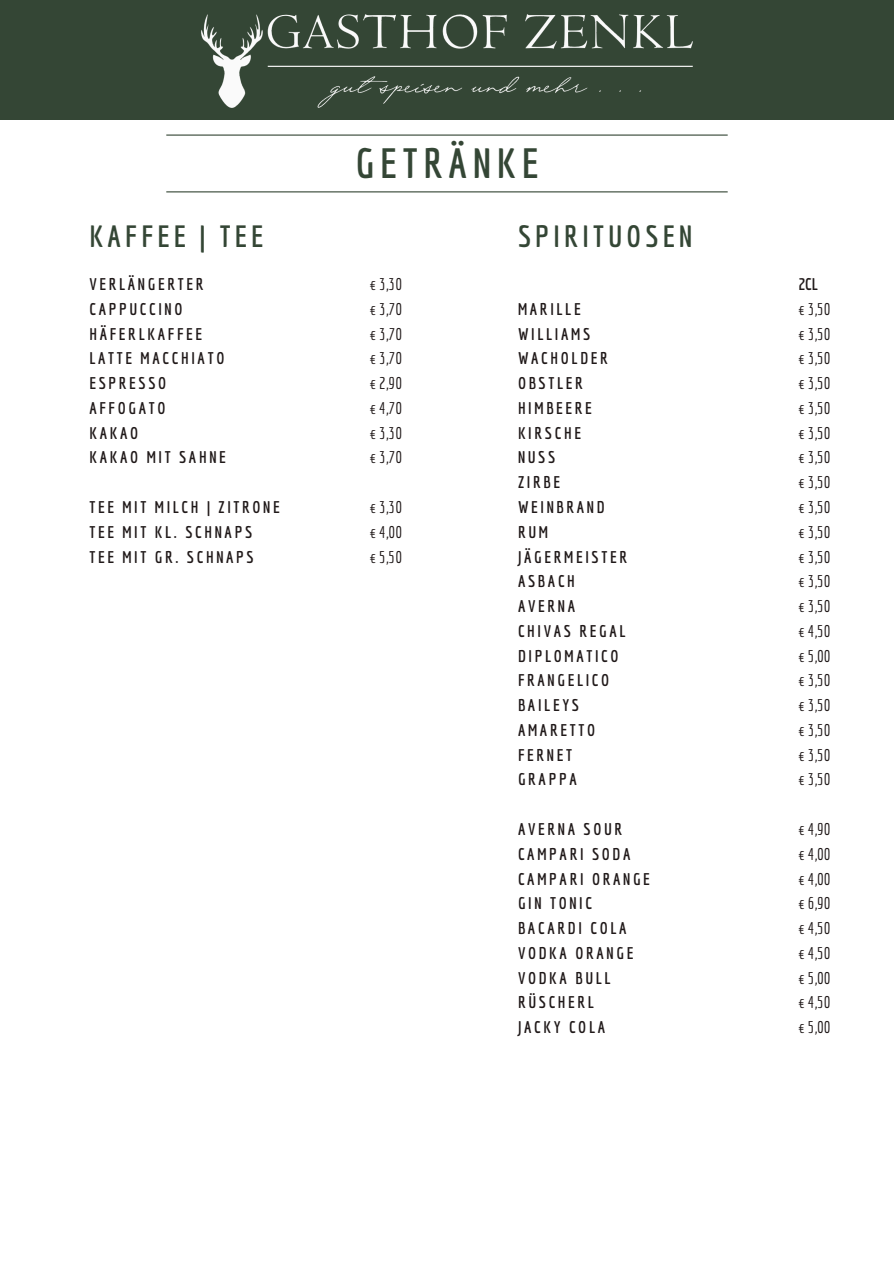
<style>
.page{position:relative;width:894px;height:1264px;background:#fff}
.page>*{position:absolute;margin:0;border:0;box-sizing:border-box;transform-origin:0 0}
.t1{font:700 41.25px "Economica";letter-spacing:.14em;color:#344635}
.t2{font:700 30px "Economica";letter-spacing:.14em;color:#344635}
.t3{font:700 16.5px/24.8px "Economica";letter-spacing:.16em;color:#201919}
.t4{font:16.5px "Economica";color:#201919}
</style>
<div class="page">
<div style="left:0;top:0;width:893px;height:119px;background:#344635"></div>
<img style="left:201px;top:15px;width:491px;height:92px">
<hr style="left:166px;top:134px;width:561px;height:2px;background:#344635">
<hr style="left:166px;top:191px;width:561px;height:1px;background:#344635">
<h1 class="t2" style="left:89px;top:219px;width:175px">KAFFEE | TEE</h1>
<p class="t3" style="left:89px;top:271px;width:138px">VERLÄNGERTER<br>CAPPUCCINO<br>HÄFERLKAFFEE<br>LATTE MACCHIATO<br>ESPRESSO<br>AFFOGATO<br>KAKAO<br>KAKAO MIT SAHNE</p>
<h2 class="t3" style="left:89px;top:494px;width:192px">TEE MIT MILCH | ZITRONE<br>TEE MIT KL. SCHNAPS<br>TEE MIT GR. SCHNAPS</h2>
<p class="t1" style="left:355px;top:138px;width:184px">GETRÄNKE</p>
<h2 class="t4" style="left:370px;top:274px;width:34px">€ 3,30</h2>
<h3 class="t4" style="left:370px;top:299px;width:34px">€ 3,70</h3>
<h3 class="t4" style="left:370px;top:324px;width:34px">€ 3,70</h3>
<p class="t4" style="left:370px;top:349px;width:34px">€ 3,70</p>
<p class="t4" style="left:370px;top:373px;width:34px">€ 2,90</p>
<p class="t4" style="left:370px;top:398px;width:34px">€ 4,70</p>
<p class="t4" style="left:370px;top:423px;width:34px">€ 3,30</p>
<p class="t4" style="left:370px;top:448px;width:34px">€ 3,70</p>
<p class="t4" style="left:370px;top:497px;width:34px">€ 3,30</p>
<p class="t4" style="left:370px;top:522px;width:34px">€ 4,00</p>
<p class="t4" style="left:370px;top:547px;width:34px">€ 5,50</p>
<p class="t2" style="left:518px;top:219px;width:176px">SPIRITUOSEN</p>
<p class="t3" style="left:518px;top:296px;width:111px">MARILLE<br>WILLIAMS<br>WACHOLDER<br>OBSTLER<br>HIMBEERE<br>KIRSCHE<br>NUSS<br>ZIRBE<br>WEINBRAND<br>RUM<br>JÄGERMEISTER<br>ASBACH<br>AVERNA<br>CHIVAS REGAL<br>DIPLOMATICO<br>FRANGELICO<br>BAILEYS<br>AMARETTO<br>FERNET<br>GRAPPA</p>
<p class="t3" style="left:518px;top:816px;width:133px">AVERNA SOUR<br>CAMPARI SODA<br>CAMPARI ORANGE<br>GIN TONIC<br>BACARDI COLA<br>VODKA ORANGE<br>VODKA BULL<br>RÜSCHERL<br>JACKY COLA</p>
<h3 class="t3" style="left:798px;top:271px;width:21px">2CL</h3>
<h3 class="t4" style="left:798px;top:299px;width:34px">€ 3,50</h3>
<p class="t4" style="left:798px;top:324px;width:34px">€ 3,50</p>
<p class="t4" style="left:798px;top:349px;width:34px">€ 3,50</p>
<p class="t4" style="left:798px;top:373px;width:34px">€ 3,50</p>
<p class="t4" style="left:798px;top:398px;width:34px">€ 3,50</p>
<p class="t4" style="left:798px;top:423px;width:34px">€ 3,50</p>
<p class="t4" style="left:798px;top:448px;width:34px">€ 3,50</p>
<p class="t4" style="left:798px;top:472px;width:34px">€ 3,50</p>
<p class="t4" style="left:798px;top:497px;width:34px">€ 3,50</p>
<p class="t4" style="left:798px;top:522px;width:34px">€ 3,50</p>
<p class="t4" style="left:798px;top:547px;width:34px">€ 3,50</p>
<p class="t4" style="left:798px;top:571px;width:34px">€ 3,50</p>
<p class="t4" style="left:798px;top:596px;width:34px">€ 3,50</p>
<p class="t4" style="left:798px;top:621px;width:34px">€ 4,50</p>
<p class="t4" style="left:798px;top:646px;width:34px">€ 5,00</p>
<p class="t4" style="left:798px;top:670px;width:34px">€ 3,50</p>
<p class="t4" style="left:798px;top:695px;width:34px">€ 3,50</p>
<p class="t4" style="left:798px;top:720px;width:34px">€ 3,50</p>
<p class="t4" style="left:798px;top:745px;width:34px">€ 3,50</p>
<p class="t4" style="left:798px;top:769px;width:34px">€ 3,50</p>
<p class="t4" style="left:798px;top:819px;width:34px">€ 4,90</p>
<p class="t4" style="left:798px;top:844px;width:34px">€ 4,00</p>
<p class="t4" style="left:798px;top:868px;width:34px">€ 4,00</p>
<p class="t4" style="left:798px;top:893px;width:34px">€ 6,90</p>
<p class="t4" style="left:798px;top:918px;width:34px">€ 4,50</p>
<p class="t4" style="left:798px;top:943px;width:34px">€ 4,50</p>
<p class="t4" style="left:798px;top:968px;width:34px">€ 5,00</p>
<p class="t4" style="left:798px;top:992px;width:34px">€ 4,50</p>
<p class="t4" style="left:798px;top:1017px;width:34px">€ 5,00</p>
</div>
